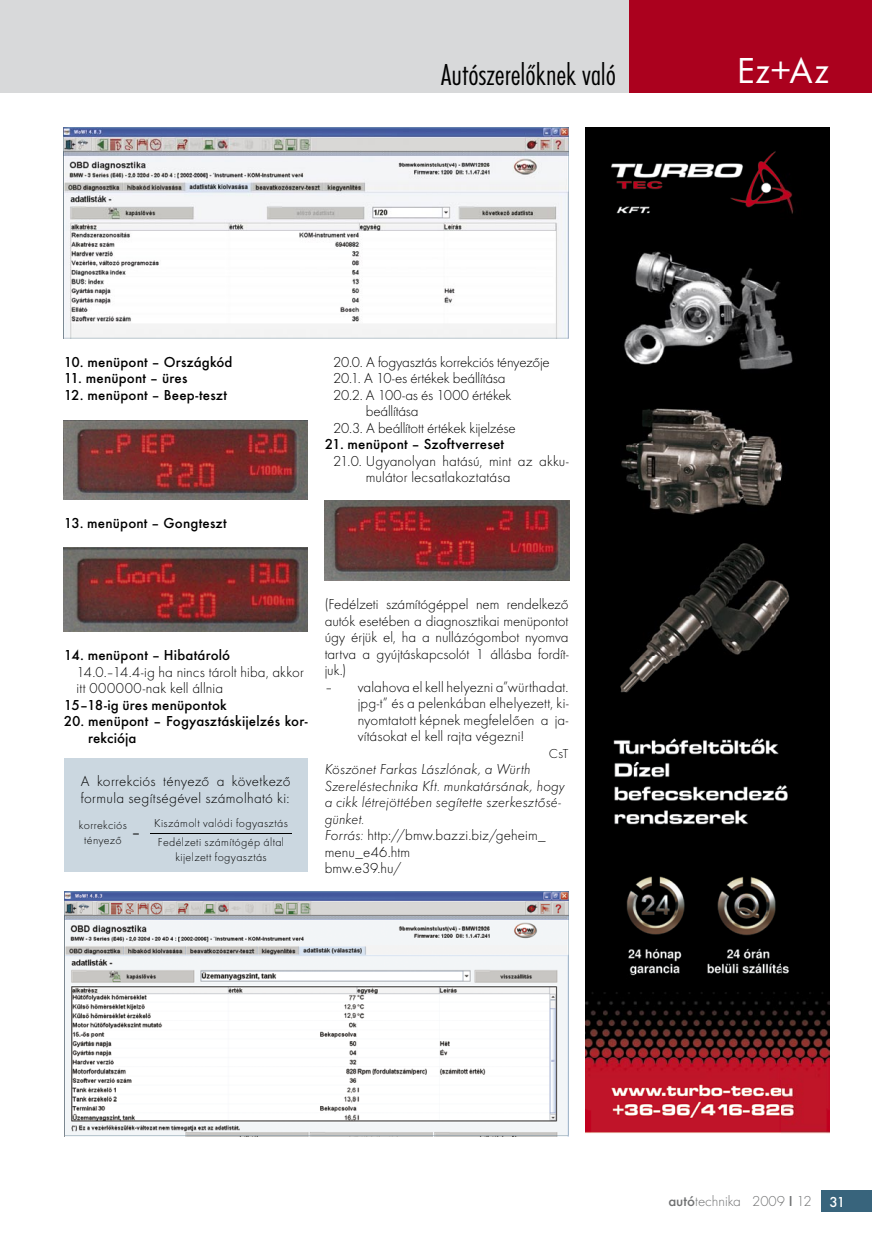
<style>
.page{position:relative;width:872px;height:1246px;background:#fff}
.page>*{position:absolute;margin:0;border:0;box-sizing:border-box;transform-origin:0 0}
.t1{font:37.5px "Futura TOT Boo";color:#fff}
.t2{font:31.5px "Futura TOT Lig Con";letter-spacing:-.005em;color:#000}
.t3{font:300 15px/16.5px "Futura TOT";letter-spacing:.005em;color:#000;text-align:justify}
.t4{font:500 15px/16.5px "Futura TOT";letter-spacing:.01em;color:#000}
.t5{font:italic 300 15px/16.5px "Futura TOT";letter-spacing:.005em;color:#000}
.t6{font:300 15px "Futura TOT";letter-spacing:-.015em;color:#000}
.t7{font:300 15px "Futura TOT";color:#707172}
.t8{font:300 13.5px "Futura TOT";color:#000}
.t9{font:300 12px/19.2px "Futura TOT";letter-spacing:.03em;color:#000;text-align:center}
.s1{font-style:normal}
.s2{font-weight:500}
.s3{font-weight:500;color:#fff}
</style>
<div class="page">
<div style="left:821px;top:1191px;width:51px;height:21px;background:#38647c"></div>
<svg style="left:63px;top:127px;width:506px;height:211px"></svg>
<img style="left:64px;top:420px;width:244px;height:79px">
<img style="left:64px;top:548px;width:244px;height:83px">
<img style="left:325px;top:500px;width:244px;height:81px">
<div style="left:64px;top:758px;width:244px;height:113px;background:#cbd7e0"></div>
<svg style="left:64px;top:891px;width:505px;height:244px"></svg>
<img style="left:585px;top:127px;width:244px;height:1006px">
<div style="left:0;top:0;width:872px;height:92px;background:#d8d9da"></div>
<div style="left:629px;top:0;width:243px;height:93px;background:#ab011e"></div>
<hr style="left:151px;top:833px;width:141px;height:1px;background:#000">
<p class="t2" style="left:441px;top:56px;width:176px">Autószerelőknek való</p>
<p class="t1" style="left:736px;top:49px;width:94px">EZ+AZ</p>
<p class="t4" style="left:64px;top:353px;width:170px">10. menüpont – Országkód</p>
<p class="t4" style="left:64px;top:370px;width:125px">11. menüpont – üres</p>
<p class="t4" style="left:64px;top:386px;width:165px">12. menüpont – Beep-teszt</p>
<p class="t4" style="left:64px;top:514px;width:165px">13. menüpont – Gongteszt</p>
<p class="t6" style="left:333px;top:353px;width:218px">20.0. A fogyasztás korrekciós tényezője</p>
<p class="t6" style="left:333px;top:370px;width:174px">20.1. A 10-es értékek beállítása</p>
<p class="t6" style="left:333px;top:386px;width:180px">20.2. A 100-as és 1000 értékek</p>
<p class="t6" style="left:366px;top:403px;width:54px">beállítása</p>
<p class="t6" style="left:333px;top:419px;width:184px">20.3. A beállított értékek kijelzése</p>
<p class="t4" style="left:325px;top:436px;width:181px">21. menüpont – Szoftverreset</p>
<p class="t3" style="left:333px;top:452px;width:237px">21.0. Ugyanolyan hatású, mint az akku-</p>
<p class="t3" style="left:366px;top:469px;width:146px">mulátor lecsatlakoztatása</p>
<p class="t4" style="left:64px;top:647px;width:168px">14. menüpont – Hibatároló</p>
<p class="t3" style="left:77px;top:663px;width:229px">14.0.–14.4-ig ha nincs tárolt hiba, akkor</p>
<p class="t3" style="left:77px;top:680px;width:148px">itt 000000-nak kell állnia</p>
<p class="t4" style="left:64px;top:696px;width:164px">15–18-ig üres menüpontok</p>
<p class="t4" style="left:88px;top:713px;width:221px;text-indent:-24px">20. menüpont – Fogyasztáskijelzés kor&shy;rekciója</p>
<p class="t3" style="left:81px;top:773px;width:211px">A korrekciós tényező a következő formula segítségével számolható ki:</p>
<p class="t9" style="left:79px;top:818px;width:49px;line-height:14.4px">korrekciós tényező</p>
<p class="t9" style="left:133px;top:824px;width:8px">=</p>
<p class="t9" style="left:154px;top:813px;width:135px">Kiszámolt valódi fogyasztás<br>Fedélzeti számítógép által</p>
<p class="t9" style="left:175px;top:847px;width:93px">kijelzett fogyasztás</p>
<p class="t3" style="left:325px;top:596px;width:245px">(Fedélzeti számítógéppel nem rendelkező autók esetében a diagnosztikai menüpontot úgy érjük el, ha a nullázógombot nyomva tartva a gyújtáskapcsolót 1 állásba fordít&shy;juk.)</p>
<p class="t3" style="left:358px;top:678px;width:212px;text-indent:-33px">– valahova el kell helyezni a”würthadat. jpg-t” és a pelenkában elhelyezett, ki&shy;nyomtatott képnek megfelelően a ja&shy;vításokat el kell rajta végezni!</p>
<p class="t8" style="left:549px;top:745px;width:21px">CST</p>
<p class="t5" style="left:325px;top:761px;width:242px">Köszönet Farkas Lászlónak, a Würth<br>Szereléstechnika Kft. munkatársának, hogy a cikk létrejöttében segítette szerkesztősé&shy;günket.<br>Forrás: <span class="s1">http://bmw.bazzi.biz/geheim_ menu_e46.htm<br>bmw.e39.hu/</span></p>
<p class="t7" style="left:668px;top:1193px;width:178px"><span class="s2">autó</span>technika 2009 <span class="s2">I</span> 12 <span class="s3">31</span></p>
</div>
